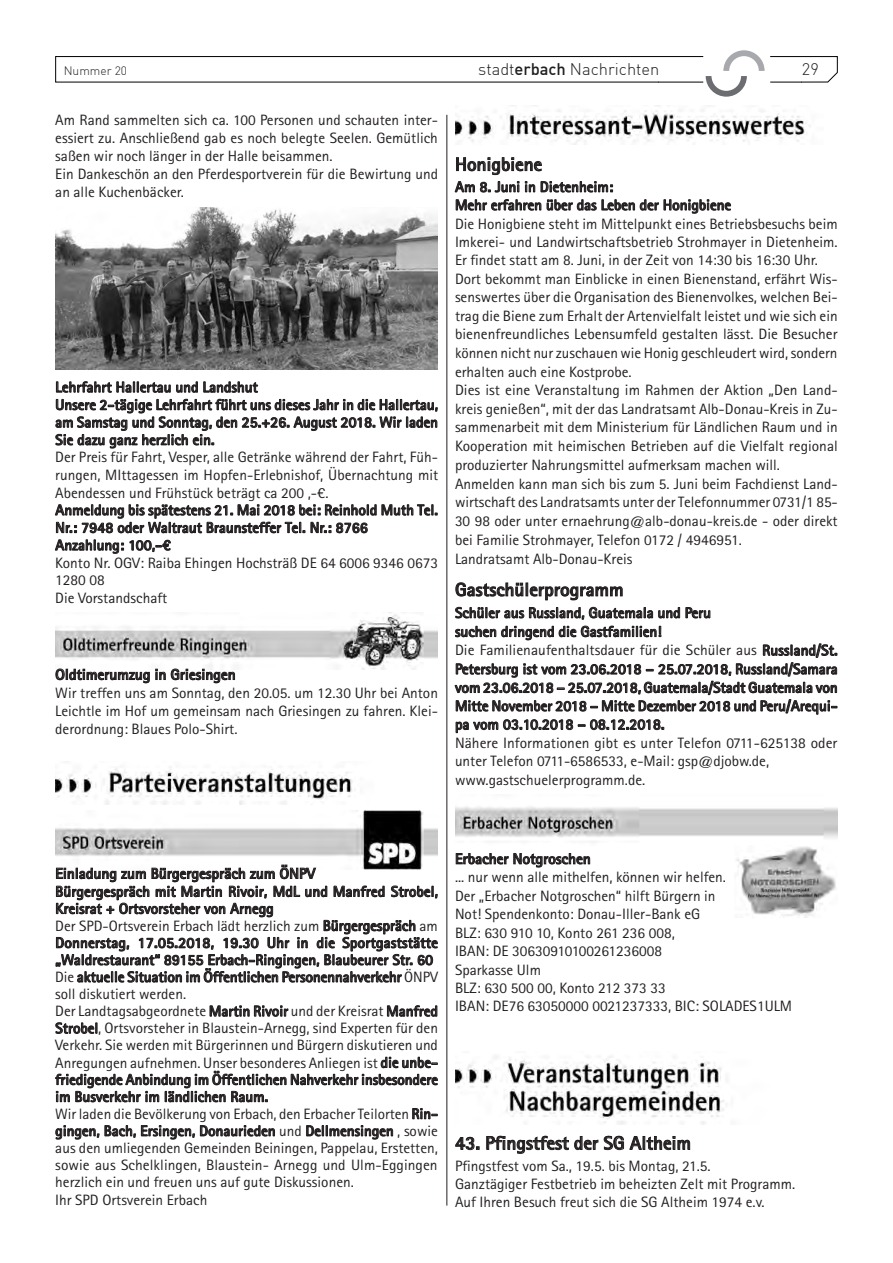
<style>
.page{position:relative;width:893px;height:1263px;background:#fff}
.page>*{position:absolute;margin:0;border:0;box-sizing:border-box;transform-origin:0 0}
.t1{font:700 18.75px "Rotis Sans Serif Std";color:#231f20}
.t2{font:16.5px "DIN Light";color:#231f20}
.t3{font:15px/17.1px "Rotis Sans Serif Std";color:#231f20}
.t4{font:700 15px/18.6px "Rotis Sans Serif Std";color:#231f20}
.t5{font:12px "DIN Light";color:#231f20}
.s1{font-family:"DIN Medium Alternate Medium Alternate"}
.s2{font-weight:400}
.s3{font-weight:700}
.s4{color:#fff}
</style>
<div class="page">
<svg style="left:55px;top:50px;width:783px;height:47px"></svg>
<img style="left:55px;top:207px;width:383px;height:163px">
<svg style="left:56px;top:381px;width:202px;height:12px"></svg>
<svg style="left:56px;top:399px;width:382px;height:49px"></svg>
<svg style="left:382px;top:504px;width:55px;height:11px"></svg>
<svg style="left:55px;top:504px;width:321px;height:50px"></svg>
<img style="left:55px;top:612px;width:383px;height:57px">
<svg style="left:56px;top:669px;width:94px;height:14px"></svg>
<svg style="left:156px;top:669px;width:79px;height:14px"></svg>
<img style="left:55px;top:766px;width:300px;height:39px">
<img style="left:55px;top:810px;width:383px;height:55px">
<svg style="left:56px;top:865px;width:382px;height:117px"></svg>
<svg style="left:210px;top:1005px;width:78px;height:12px"></svg>
<svg style="left:387px;top:1005px;width:50px;height:12px"></svg>
<svg style="left:56px;top:1022px;width:41px;height:12px"></svg>
<svg style="left:55px;top:1057px;width:383px;height:45px"></svg>
<svg style="left:412px;top:1108px;width:25px;height:11px"></svg>
<svg style="left:56px;top:1125px;width:43px;height:14px"></svg>
<svg style="left:105px;top:1125px;width:170px;height:14px"></svg>
<svg style="left:306px;top:1125px;width:87px;height:14px"></svg>
<img style="left:455px;top:105px;width:355px;height:40px">
<svg style="left:456px;top:157px;width:86px;height:18px"></svg>
<svg style="left:455px;top:181px;width:64px;height:11px"></svg>
<svg style="left:525px;top:181px;width:10px;height:11px"></svg>
<svg style="left:541px;top:181px;width:72px;height:11px"></svg>
<svg style="left:456px;top:199px;width:85px;height:12px"></svg>
<svg style="left:547px;top:199px;width:184px;height:15px"></svg>
<svg style="left:456px;top:582px;width:166px;height:18px"></svg>
<svg style="left:455px;top:607px;width:225px;height:12px"></svg>
<svg style="left:686px;top:607px;width:24px;height:11px"></svg>
<svg style="left:455px;top:626px;width:382px;height:107px"></svg>
<img style="left:455px;top:807px;width:383px;height:35px">
<svg style="left:456px;top:853px;width:134px;height:14px"></svg>
<img style="left:455px;top:1056px;width:272px;height:68px">
<svg style="left:455px;top:1137px;width:24px;height:13px"></svg>
<svg style="left:486px;top:1136px;width:112px;height:18px"></svg>
<svg style="left:604px;top:1136px;width:86px;height:14px"></svg>
<hr style="left:446px;top:115px;width:1px;height:1090px;background:#231f20">
<img style="left:736px;top:846px;width:100px;height:71px">
<p class="t5" style="left:64px;top:64px;width:65px">Nummer 20</p>
<p class="t2" style="left:478px;top:59px;width:183px">stadt<span class="s1">erbach</span> Nachrichten</p>
<p class="t2" style="left:802px;top:59px;width:18px">29</p>
<p class="t3" style="left:55px;top:111px;width:384px;line-height:18px">Am Rand sammelten sich ca. 100 Personen und schauten inter&shy;essiert zu. Anschließend gab es noch belegte Seelen. Gemütlich saßen wir noch länger in der Halle beisammen.<br>Ein Dankeschön an den Pferdesportverein für die Bewirtung und an alle Kuchenbäcker.</p>
<p class="t1" style="left:455px;top:152px;width:89px">Honigbiene</p>
<p class="t4" style="left:455px;top:177px;width:278px;line-height:18.1px">Am 8. Juni in Dietenheim:<br>Mehr erfahren über das Leben der Honigbiene</p>
<p class="t3" style="left:455px;top:214px;width:384px;line-height:18.6px">Die Honigbiene steht im Mittelpunkt eines Betriebsbesuchs beim Imkerei- und Landwirtschaftsbetrieb Strohmayer in Dietenheim.<br>Er findet statt am 8. Juni, in der Zeit von 14:30 bis 16:30 Uhr.<br>Dort bekommt man Einblicke in einen Bienenstand, erfährt Wis&shy;senswertes über die Organisation des Bienenvolkes, welchen Bei&shy;trag die Biene zum Erhalt der Artenvielfalt leistet und wie sich ein bienenfreundliches Lebensumfeld gestalten lässt. Die Besucher können nicht nur zuschauen wie Honig geschleudert wird, sondern erhalten auch eine Kostprobe.<br>Dies ist eine Veranstaltung im Rahmen der Aktion „Den Land&shy;kreis genießen“, mit der das Landratsamt Alb-Donau-Kreis in Zu&shy;sammenarbeit mit dem Ministerium für Ländlichen Raum und in Kooperation mit heimischen Betrieben auf die Vielfalt regional produzierter Nahrungsmittel aufmerksam machen will.<br>Anmelden kann man sich bis zum 5. Juni beim Fachdienst Land&shy;wirtschaft des Landratsamts unter der Telefonnummer 0731/1 85- 30 98 oder unter ernaehrung@alb-donau-kreis.de - oder direkt bei Familie Strohmayer, Telefon 0172 / 4946951.<br>Landratsamt Alb-Donau-Kreis</p>
<p class="t1" style="left:455px;top:578px;width:170px">Gastschülerprogramm</p>
<p class="t4" style="left:455px;top:603px;width:384px">Schüler aus Russland, Guatemala und Peru<br>suchen dringend die Gastfamilien!<br><span class="s2">Die Familienaufenthaltsdauer für die Schüler aus</span> Russland/St.<br>Petersburg ist vom 23.06.2018 – 25.07.2018, Russland/Samara vom 23.06.2018 – 25.07.2018, Guatemala/Stadt Guatemala von Mitte November 2018 – Mitte Dezember 2018 und Peru/Arequi&shy;pa vom 03.10.2018 – 08.12.2018.</p>
<p class="t3" style="left:455px;top:733px;width:384px;line-height:18.5px">Nähere Informationen gibt es unter Telefon 0711-625138 oder unter Telefon 0711-6586533, e-Mail: gsp@djobw.de, www.gastschuelerprogramm.de.</p>
<p class="t4" style="left:55px;top:378px;width:384px;line-height:17.5px">Lehrfahrt Hallertau und Landshut<br>Unsere 2-tägige Lehrfahrt führt uns dieses Jahr in die Hallertau, am Samstag und Sonntag, den 25.+26. August 2018. Wir laden Sie dazu ganz herzlich ein.</p>
<p class="t3" style="left:55px;top:448px;width:384px;line-height:17.5px;text-align:justify">Der Preis für Fahrt, Vesper, alle Getränke während der Fahrt, Füh&shy;rungen, MIttagessen im Hopfen-Erlebnishof, Übernachtung mit Abendessen und Frühstück beträgt ca 200 ,-€.</p>
<p class="t4" style="left:55px;top:501px;width:384px;line-height:17.5px">Anmeldung bis spätestens 21. Mai 2018 bei: Reinhold Muth Tel.<br>Nr.: 7948 oder Waltraut Braunsteffer Tel. Nr.: 8766<br>Anzahlung: 100,-€</p>
<p class="t3" style="left:55px;top:554px;width:384px;line-height:17.5px">Konto Nr. OGV: Raiba Ehingen Hochsträß DE 64 6006 9346 0673<br>1280 08<br>Die Vorstandschaft</p>
<p class="t4" style="left:55px;top:665px;width:182px">Oldtimerumzug in Griesingen</p>
<p class="t3" style="left:55px;top:683px;width:384px;line-height:18px;text-align:justify">Wir treffen uns am Sonntag, den 20.05. um 12.30 Uhr bei Anton Leichtle im Hof um gemeinsam nach Griesingen zu fahren. Klei&shy;derordnung: Blaues Polo-Shirt.</p>
<p class="t3" style="left:55px;top:865px;width:384px"><span class="s3">Einladung zum Bürgergespräch zum ÖNPV<br>Bürgergespräch mit Martin Rivoir, MdL und Manfred Strobel, Kreisrat + Ortsvorsteher von Arnegg<br></span>Der SPD-Ortsverein Erbach lädt herzlich zum <span class="s3">Bürgergespräch</span> am <span class="s3">Donnerstag, 17.05.2018, 19.30 Uhr in die Sportgaststätte „Waldrestaurant“ 89155 Erbach-Ringingen, Blaubeurer Str. 60<br></span>Die <span class="s3">aktuelle Situation im Öffentlichen Personennahverkehr</span> ÖNPV soll diskutiert werden.<br>Der Landtagsabgeordnete <span class="s3">Martin Rivoir</span> und der Kreisrat <span class="s3">Manfred Strobel</span>, Ortsvorsteher in Blaustein-Arnegg, sind Experten für den Verkehr. Sie werden mit Bürgerinnen und Bürgern diskutieren und Anregungen aufnehmen. Unser besonderes Anliegen ist <span class="s3">die unbe&shy;friedigende Anbindung im Öffentlichen Nahverkehr insbesondere im Busverkehr im ländlichen Raum.<br></span>Wir laden die Bevölkerung von Erbach, den Erbacher Teilorten <span class="s3">Rin&shy;gingen, Bach, Ersingen, Donaurieden</span> und <span class="s3">Dellmensingen</span> , sowie aus den umliegenden Gemeinden Beiningen, Pappelau, Erstetten, sowie aus Schelklingen, Blaustein- Arnegg und Ulm-Eggingen herzlich ein und freuen uns auf gute Diskussionen.<br>Ihr SPD Ortsverein Erbach</p>
<p class="t4" style="left:455px;top:849px;width:137px">Erbacher Notgroschen</p>
<p class="t3" style="left:455px;top:868px;width:339px;line-height:18.5px">... nur wenn alle mithelfen, können wir helfen.<br>Der „Erbacher Notgroschen“ hilft Bürgern in<br>Not! Spendenkonto: Donau-Iller-Bank eG<br>BLZ: 630 910 10, Konto 261 236 008,<br>IBAN: DE 30630910100261236008<br>Sparkasse Ulm<br>BLZ: 630 500 00, Konto 212 373 33<br>IBAN: DE76 63050000 0021237333, BIC: SOLADES1ULM</p>
<p class="t1" style="left:455px;top:1131px;width:238px">43. Pfingstfest der SG Altheim</p>
<p class="t3" style="left:455px;top:1156px;width:342px;line-height:18px">Pfingstfest vom Sa., 19.5. bis Montag, 21.5.<br>Ganztägiger Festbetrieb im beheizten Zelt mit Programm.<br>Auf Ihren Besuch freut sich die SG Altheim 1974 e.v.<span class="s4">◗</span></p>
</div>
